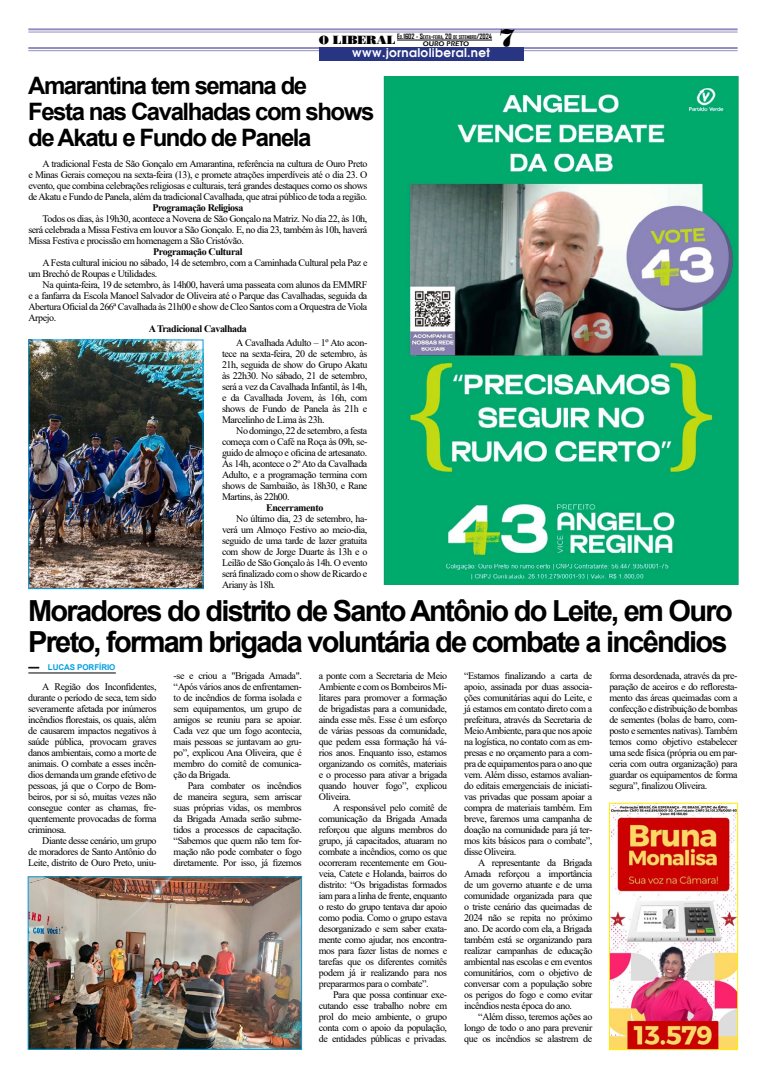
<style>
.page{position:relative;width:766px;height:1078px;background:#fff}
.page>*{position:absolute;margin:0;border:0;box-sizing:border-box;transform-origin:0 0}
.t1{font:700 29px/31px "Arial";letter-spacing:-.06em;color:#000}
.t2{font:700 24px/26px "Arial";letter-spacing:-.06em;color:#000}
.t3{font:24px "Bodnoff";color:#000}
.t4{font:12px "Avalon";letter-spacing:.03em;color:#fff}
.t5{font:10px/11px "Times New Roman";letter-spacing:-.04em;color:#000;text-align:justify}
.t6{font:700 10px "Times New Roman";letter-spacing:-.04em;color:#000}
.t7{font:700 8px "Arial";letter-spacing:-.005em;color:#009fe3}
.t8{font:7px "Erie Black";color:#000}
.t9{font:700 4.9px "Agency FB";color:#000}
.s1{font-family:"Bodnoff";font-weight:400;font-size:12px}
.s2{font-size:7px}
</style>
<div class="page">
<hr style="left:28px;top:47px;width:709px;height:2px;background:#918dbe">
<hr style="left:28px;top:50px;width:709px;height:1px;background:#918dbe">
<div style="left:319px;top:47px;width:204px;height:13px;background:#283583"></div>
<hr style="left:28px;top:28px;width:709px;height:2px;background:#918dbe">
<hr style="left:28px;top:32px;width:709px;height:1px;background:#918dbe">
<hr style="left:397px;top:40px;width:95px;height:1px;background:#000">
<hr style="left:28px;top:672px;width:88px;height:1px;background:#000">
<img style="left:383px;top:76px;width:355px;height:508px">
<img style="left:611px;top:804px;width:124px;height:243px">
<div style="left:609px;top:802px;width:128px;height:247px;border:1px solid #ffed00"></div>
<img style="left:30px;top:878px;width:270px;height:169px">
<div style="left:28px;top:876px;width:274px;height:173px;border:1px solid #009fe3"></div>
<img style="left:30px;top:341px;width:171px;height:245px">
<div style="left:28px;top:339px;width:175px;height:249px;border:1px solid #009fe3"></div>
<p class="t8" style="left:423px;top:39px;width:48px">OURO PRETO</p>
<h2 class="t3" style="left:499px;top:23px;width:18px">7</h2>
<p class="t9" style="left:319px;top:34px;width:175px"><span class="s1">O LIBERAL</span> <span class="s2">E</span>D<span class="s2">.1602 - S</span>EXTA<span class="s2">-</span>FEIRA<span class="s2">, 20</span> DE SETEMBRO<span class="s2">/2024</span></p>
<p class="t4" style="left:352px;top:45px;width:140px">www.jornaloliberal.net</p>
<h2 class="t2" style="left:28px;top:72px;width:348px">Amarantina tem semana de<br>Festa nas Cavalhadas com shows de Akatu e Fundo de Panela</h2>
<p class="t5" style="left:28px;top:158px;width:340px;text-indent:14px">A tradicional Festa de São Gonçalo em Amarantina, referência na cultura de Ouro Preto e Minas Gerais começou na sexta-feira (13), e promete atrações imperdíveis até o dia 23. O evento, que combina celebrações religiosas e culturais, terá grandes destaques como os shows de Akatu e Fundo de Panela, além da tradicional Cavalhada, que atrai público de toda a região.</p>
<p class="t6" style="left:152px;top:201px;width:92px">Programação Religiosa</p>
<p class="t5" style="left:28px;top:213px;width:340px;text-indent:14px">Todos os dias, às 19h30, acontece a Novena de São Gonçalo na Matriz. No dia 22, às 10h, será celebrada a Missa Festiva em louvor a São Gonçalo. E, no dia 23, também às 10h, haverá Missa Festiva e procissão em homenagem a São Cristóvão.</p>
<p class="t6" style="left:153px;top:245px;width:91px">Programação Cultural</p>
<p class="t5" style="left:28px;top:257px;width:340px;text-indent:14px">A Festa cultural iniciou no sábado, 14 de setembro, com a Caminhada Cultural pela Paz e um Brechó de Roupas e Utilidades.</p>
<p class="t5" style="left:28px;top:279px;width:340px;text-indent:14px">Na quinta-feira, 19 de setembro, às 14h00, haverá uma passeata com alunos da EMMRF e a fanfarra da Escola Manoel Salvador de Oliveira até o Parque das Cavalhadas, seguida da Abertura Oficial da 266ª Cavalhada às 21h00 e show de Cleo Santos com a Orquestra de Viola Arpejo.</p>
<p class="t6" style="left:149px;top:322px;width:100px">A Tradicional Cavalhada</p>
<p class="t5" style="left:222px;top:337px;width:147px;text-indent:14px">A Cavalhada Adulto – 1º Ato acon&shy;tece na sexta-feira, 20 de setembro, às 21h, seguida de show do Grupo Akatu às 22h30. No sábado, 21 de setembro, será a vez da Cavalhada Infantil, às 14h, e da Cavalhada Jovem, às 16h, com shows de Fundo de Panela às 21h e Marcelinho de Lima às 23h.</p>
<p class="t5" style="left:222px;top:425px;width:147px;text-indent:14px">No domingo, 22 de setembro, a festa começa com o Café na Roça às 09h, se&shy;guido de almoço e oficina de artesanato.<br>Às 14h, acontece o 2º Ato da Cavalhada Adulto, e a programação termina com shows de Sambaião, às 18h30, e Rane Martins, às 22h00.</p>
<p class="t6" style="left:266px;top:500px;width:59px">Encerramento</p>
<p class="t5" style="left:222px;top:513px;width:147px;text-indent:14px">No último dia, 23 de setembro, ha&shy;verá um Almoço Festivo ao meio-dia, seguido de uma tarde de lazer gratuita com show de Jorge Duarte às 13h e o Leilão de São Gonçalo às 14h. O evento será finalizado com o show de Ricardo e Ariany às 18h.</p>
<h1 class="t1" style="left:28px;top:595px;width:706px">Moradores do distrito de Santo Antônio do Leite, em Ouro<br>Preto, formam brigada voluntária de combate a incêndios</h1>
<p class="t5" style="left:28px;top:680px;width:130px;text-indent:14px">A Região dos Inconfidentes, durante o período de seca, tem sido severamente afetada por inúmeros incêndios florestais, os quais, além de causarem impactos negativos à saúde pública, provocam graves danos ambientais, como a morte de animais. O combate a esses incên&shy;dios demanda um grande efetivo de pessoas, já que o Corpo de Bom&shy;beiros, por si só, muitas vezes não consegue conter as chamas, fre&shy;quentemente provocadas de forma criminosa.</p>
<p class="t5" style="left:28px;top:834px;width:130px;text-indent:14px">Diante desse cenário, um grupo de moradores de Santo Antônio do Leite, distrito de Ouro Preto, uniu-</p>
<p class="t7" style="left:48px;top:661px;width:69px">LUCAS PORFÍRIO</p>
<p class="t5" style="left:173px;top:669px;width:130px">-se e criou a "Brigada Amada". “Após vários anos de enfrentamen&shy;to de incêndios de forma isolada e sem equipamentos, um grupo de amigos se reuniu para se apoiar.<br>Cada vez que um fogo acontecia, mais pessoas se juntavam ao gru&shy;po”, explicou Ana Oliveira, que é membro do comitê de comunica&shy;ção da Brigada.</p>
<p class="t5" style="left:173px;top:779px;width:130px;text-indent:14px">Para combater os incêndios de maneira segura, sem arriscar suas próprias vidas, os membros da Brigada Amada serão subme&shy;tidos a processos de capacitação. “Sabemos que quem não tem for&shy;mação não pode combater o fogo diretamente. Por isso, já fizemos</p>
<p class="t5" style="left:319px;top:669px;width:130px">a ponte com a Secretaria de Meio Ambiente e com os Bombeiros Mi&shy;litares para promover a formação de brigadistas para a comunidade, ainda esse mês. Esse é um esforço de várias pessoas da comunidade, que pedem essa formação há vá&shy;rios anos. Enquanto isso, estamos organizando os comitês, materiais e o processo para ativar a brigada quando houver fogo”, explicou Oliveira.</p>
<p class="t5" style="left:319px;top:801px;width:130px;text-indent:14px">A responsável pelo comitê de comunicação da Brigada Amada reforçou que alguns membros do grupo, já capacitados, atuaram no combate a incêndios, como os que ocorreram recentemente em Gou&shy;veia, Catete e Holanda, bairros do distrito: “Os brigadistas formados iam para a linha de frente, enquanto o resto do grupo tentava dar apoio como podia. Como o grupo estava desorganizado e sem saber exata&shy;mente como ajudar, nos encontra&shy;mos para fazer listas de nomes e tarefas que os diferentes comitês podem já ir realizando para nos prepararmos para o combate”.</p>
<p class="t5" style="left:319px;top:988px;width:130px;text-indent:14px">Para que possa continuar exe&shy;cutando esse trabalho nobre em prol do meio ambiente, o grupo conta com o apoio da população, de entidades públicas e privadas.</p>
<p class="t5" style="left:464px;top:669px;width:130px">“Estamos finalizando a carta de apoio, assinada por duas associa&shy;ções comunitárias aqui do Leite, e já estamos em contato direto com a prefeitura, através da Secretaria de Meio Ambiente, para que nos apoie na logística, no contato com as em&shy;presas e no orçamento para a com&shy;pra de equipamentos para o ano que vem. Além disso, estamos avalian&shy;do editais emergenciais de iniciati&shy;vas privadas que possam apoiar a compra de materiais também. Em breve, faremos uma campanha de doação na comunidade para já ter&shy;mos kits básicos para o combate”, disse Oliveira.</p>
<p class="t5" style="left:464px;top:856px;width:130px;text-indent:14px">A representante da Brigada Amada reforçou a importância de um governo atuante e de uma comunidade organizada para que o triste cenário das queimadas de 2024 não se repita no próximo ano. De acordo com ela, a Brigada também está se organizando para realizar campanhas de educação ambiental nas escolas e em eventos comunitários, com o objetivo de conversar com a população sobre os perigos do fogo e como evitar incêndios nesta época do ano.</p>
<p class="t5" style="left:464px;top:1010px;width:130px;text-indent:14px">“Além disso, teremos ações ao longo de todo o ano para prevenir que os incêndios se alastrem de</p>
<p class="t5" style="left:609px;top:669px;width:130px">forma desordenada, através da pre&shy;paração de aceiros e do refloresta&shy;mento das áreas queimadas com a confecção e distribuição de bombas de sementes (bolas de barro, com&shy;posto e sementes nativas). Também temos como objetivo estabelecer uma sede física (própria ou em par&shy;ceria com outra organização) para guardar os equipamentos de forma segura”, finalizou Oliveira.</p>
</div>
